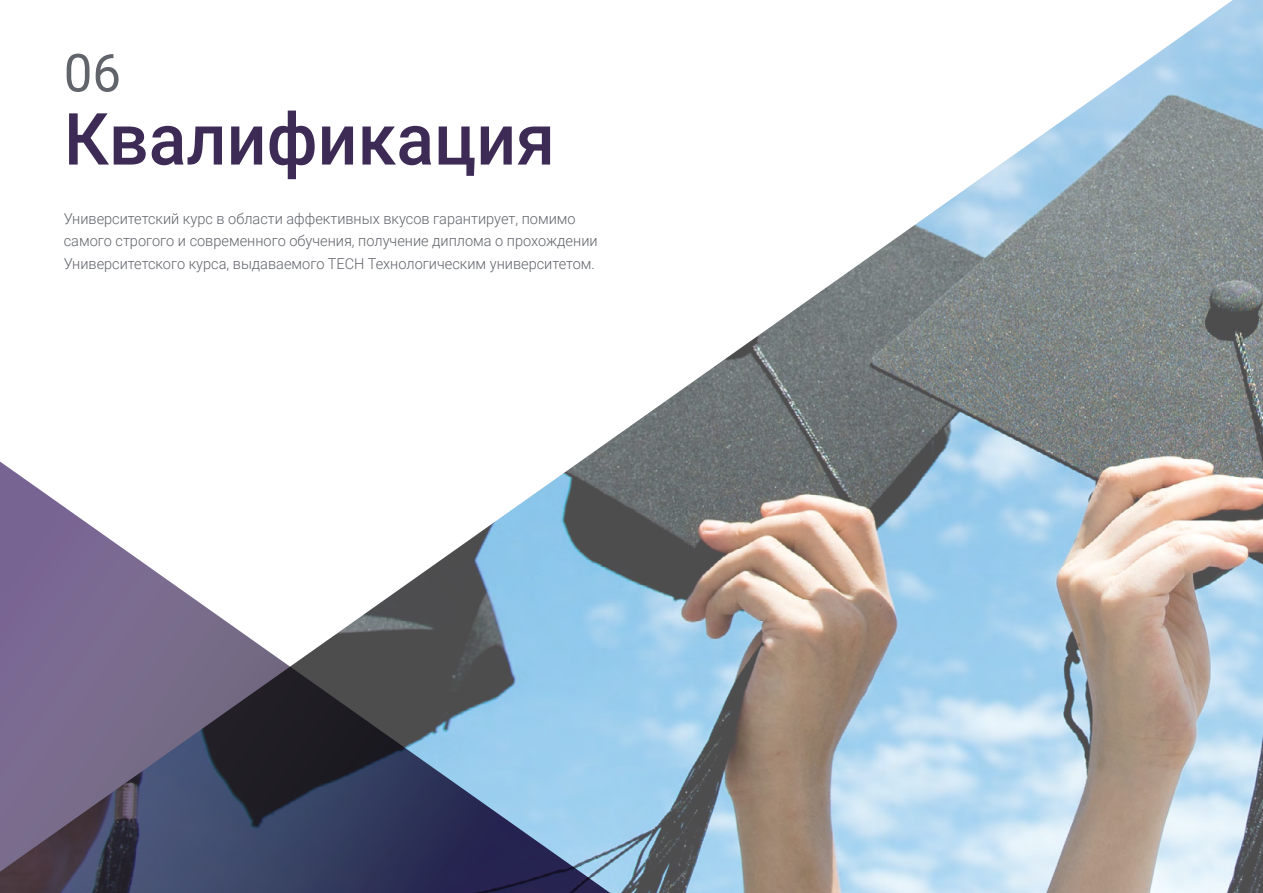
<style>
.page{position:relative;width:1263px;height:893px;background:#fff}
.page>*{position:absolute;margin:0;border:0;box-sizing:border-box;transform-origin:0 0}
.t1{font:500 72px "Roboto";color:#3d2b56}
.t2{font:52.5px "Roboto";color:#61646a}
.t3{font:300 15px/22.5px "Roboto";color:#61646a}
</style>
<div class="page">
<img style="left:602px;top:0;width:661px;height:893px">
<svg style="left:0;top:446px;width:640px;height:447px"></svg>
<h2 class="t2" style="left:64px;top:36px;width:59px">06</h2>
<h1 class="t1" style="left:64px;top:89px;width:493px">Квалификация</h1>
<p class="t3" style="left:64px;top:207px;width:535px">Университетский курс в области аффективных вкусов гарантирует, помимо самого строгого и современного обучения, получение диплома о прохождении<br>Университетского курса, выдаваемого TECH Технологическим университетом.</p>
</div>
